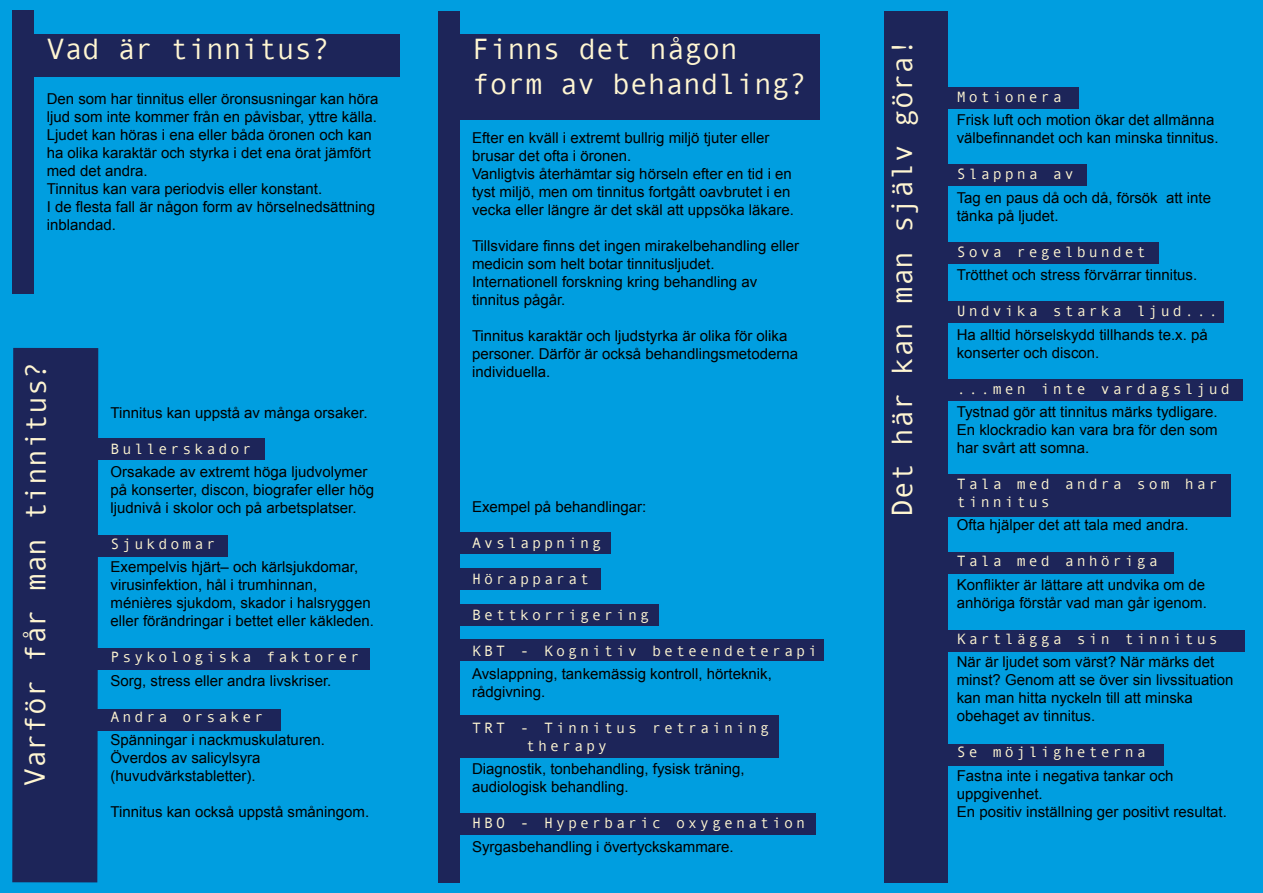
<style>
.page{position:relative;width:1263px;height:893px;background:#009ee0}
.page>*{position:absolute;margin:0;border:0;box-sizing:border-box;transform-origin:0 0}
.t1{font:29.55px/35.4px "Andale Mono";color:#fff6d2}
.t2{font:15px/18px "Arial";color:#000}
.t3{font:15px/18px "Andale Mono";letter-spacing:.2em;color:#fff6d2}
.t4{font:15px/18px "Arial";color:#000001}
</style>
<div class="page">
<div style="left:929px;top:474px;width:301px;height:43px;background:#1d2559"></div>
<div style="left:14px;top:34px;width:385px;height:43px;background:#1d2559"></div>
<div style="left:13px;top:11px;width:21px;height:283px;background:#1d2559"></div>
<div style="left:12px;top:348px;width:86px;height:534px;background:#1d2559"></div>
<div style="left:83px;top:438px;width:182px;height:21px;background:#1d2559"></div>
<div style="left:96px;top:535px;width:131px;height:21px;background:#1d2559"></div>
<div style="left:96px;top:648px;width:274px;height:22px;background:#1d2559"></div>
<div style="left:86px;top:709px;width:195px;height:22px;background:#1d2559"></div>
<div style="left:457px;top:34px;width:363px;height:85px;background:#1d2559"></div>
<div style="left:438px;top:11px;width:21px;height:871px;background:#1d2559"></div>
<div style="left:449px;top:532px;width:162px;height:22px;background:#1d2559"></div>
<div style="left:455px;top:568px;width:146px;height:21px;background:#1d2559"></div>
<div style="left:454px;top:604px;width:205px;height:21px;background:#1d2559"></div>
<div style="left:452px;top:639px;width:372px;height:22px;background:#1d2559"></div>
<div style="left:455px;top:716px;width:323px;height:42px;background:#1d2559"></div>
<div style="left:446px;top:813px;width:370px;height:21px;background:#1d2559"></div>
<div style="left:884px;top:11px;width:64px;height:871px;background:#1d2559"></div>
<div style="left:928px;top:88px;width:151px;height:21px;background:#1d2559"></div>
<div style="left:934px;top:164px;width:153px;height:21px;background:#1d2559"></div>
<div style="left:933px;top:243px;width:226px;height:21px;background:#1d2559"></div>
<div style="left:941px;top:301px;width:283px;height:21px;background:#1d2559"></div>
<div style="left:928px;top:379px;width:315px;height:21px;background:#1d2559"></div>
<div style="left:920px;top:552px;width:254px;height:22px;background:#1d2559"></div>
<div style="left:937px;top:744px;width:227px;height:21px;background:#1d2559"></div>
<div style="left:941px;top:630px;width:304px;height:22px;background:#1d2559"></div>
<h1 class="t1" style="left:47px;top:31px;width:285px">Vad är tinnitus?</h1>
<p class="t2" style="left:47px;top:90px;width:333px">Den som har tinnitus eller öronsusningar kan höra ljud som inte kommer från en påvisbar, yttre källa.<br>Ljudet kan höras i ena eller båda öronen och kan ha olika karaktär och styrka i det ena örat jämfört med det andra.<br>Tinnitus kan vara periodvis eller konstant.<br>I de flesta fall är någon form av hörselnedsättning inblandad.</p>
<h1 class="t1" style="left:18px;top:786px;width:427px;rotate:-90deg">Varför får man tinnitus?</h1>
<p class="t2" style="left:111px;top:403px;width:259px">Tinnitus kan uppstå av många orsaker.</p>
<p class="t3" style="left:111px;top:439px;width:142px">Bullerskador</p>
<p class="t2" style="left:111px;top:463px;width:265px">Orsakade av extremt höga ljudvolymer på konserter, discon, biografer eller hög ljudnivå i skolor och på arbetsplatser.</p>
<p class="t3" style="left:111px;top:535px;width:106px">Sjukdomar</p>
<p class="t2" style="left:111px;top:558px;width:265px">Exempelvis hjärt– och kärlsjukdomar, virusinfektion, hål i trumhinnan, ménières sjukdom, skador i halsryggen eller förändringar i bettet eller käkleden.</p>
<p class="t3" style="left:111px;top:648px;width:251px">Psykologiska faktorer</p>
<p class="t2" style="left:111px;top:672px;width:222px">Sorg, stress eller andra livskriser.</p>
<p class="t3" style="left:111px;top:708px;width:155px">Andra orsaker</p>
<p class="t2" style="left:111px;top:731px;width:216px">Spänningar i nackmuskulaturen.<br>Överdos av salicylsyra (huvudvärkstabletter).</p>
<p class="t2" style="left:111px;top:803px;width:260px">Tinnitus kan också uppstå småningom.</p>
<h1 class="t1" style="left:472px;top:31px;width:337px">Finns det någon form av behandling?</h1>
<p class="t2" style="left:472px;top:128px;width:323px">Efter en kväll i extremt bullrig miljö tjuter eller brusar det ofta i öronen.<br>Vanligtvis återhämtar sig hörseln efter en tid i en tyst miljö, men om tinnitus fortgått oavbrutet i en vecka eller längre är det skäl att uppsöka läkare.</p>
<p class="t2" style="left:472px;top:236px;width:329px">Tillsvidare finns det ingen mirakelbehandling eller medicin som helt botar tinnitusljudet.<br>Internationell forskning kring behandling av tinnitus pågår.</p>
<p class="t2" style="left:472px;top:326px;width:327px">Tinnitus karaktär och ljudstyrka är olika för olika personer. Därför är också behandlingsmetoderna individuella.</p>
<p class="t2" style="left:472px;top:497px;width:176px">Exempel på behandlingar:</p>
<p class="t3" style="left:472px;top:533px;width:130px">Avslappning</p>
<p class="t3" style="left:472px;top:569px;width:118px">Hörapparat</p>
<p class="t3" style="left:472px;top:605px;width:178px">Bettkorrigering</p>
<p class="t3" style="left:472px;top:641px;width:347px">KBT - Kognitiv beteendeterapi</p>
<p class="t2" style="left:472px;top:665px;width:301px">Avslappning, tankemässig kontroll, hörteknik, rådgivning.</p>
<p class="t3" style="left:526px;top:719px;width:245px;text-indent:-54px">TRT - Tinnitus retraining therapy</p>
<p class="t2" style="left:472px;top:760px;width:274px">Diagnostik, tonbehandling, fysisk träning, audiologisk behandling.</p>
<p class="t3" style="left:472px;top:814px;width:335px">HBO - Hyperbaric oxygenation</p>
<p class="t2" style="left:472px;top:837px;width:263px">Syrgasbehandling i övertyckskammare.</p>
<h1 class="t1" style="left:884px;top:517px;width:480px;rotate:-90deg">Det här kan man själv göra!</h1>
<p class="t3" style="left:957px;top:88px;width:106px">Motionera</p>
<p class="t2" style="left:957px;top:111px;width:263px">Frisk luft och motion ökar det allmänna välbefinnandet och kan minska tinnitus.</p>
<p class="t3" style="left:957px;top:165px;width:118px">Slappna av</p>
<p class="t2" style="left:957px;top:188px;width:256px">Tag en paus då och då, försök att inte tänka på ljudet.</p>
<p class="t3" style="left:957px;top:243px;width:190px">Sova regelbundet</p>
<p class="t2" style="left:957px;top:266px;width:242px">Trötthet och stress förvärrar tinnitus.</p>
<p class="t3" style="left:957px;top:302px;width:262px">Undvika starka ljud...</p>
<p class="t2" style="left:957px;top:325px;width:252px">Ha alltid hörselskydd tillhands te.x. på konserter och discon.</p>
<p class="t3" style="left:957px;top:379px;width:275px">...men inte vardagsljud</p>
<p class="t2" style="left:957px;top:403px;width:262px;text-align:justify">Tystnad gör att tinnitus märks tydligare.<br>En klockradio kan vara bra för den som har svårt att somna.</p>
<p class="t3" style="left:957px;top:475px;width:262px">Tala med andra som har tinnitus</p>
<p class="t2" style="left:957px;top:516px;width:233px">Ofta hjälper det att tala med andra.</p>
<p class="t3" style="left:957px;top:552px;width:202px">Tala med anhöriga</p>
<p class="t2" style="left:957px;top:575px;width:252px">Konflikter är lättare att undvika om de anhöriga förstår vad man går igenom.</p>
<p class="t3" style="left:957px;top:630px;width:262px">Kartlägga sin tinnitus</p>
<p class="t2" style="left:957px;top:653px;width:278px">När är ljudet som värst? När märks det minst? Genom att se över sin livssituation kan man hitta nyckeln till att minska obehaget av tinnitus.</p>
<p class="t3" style="left:957px;top:743px;width:190px">Se möjligheterna</p>
<p class="t4" style="left:957px;top:766px;width:272px">Fastna inte i negativa tankar och uppgivenhet.<br>En positiv inställning ger positivt resultat.</p>
</div>
